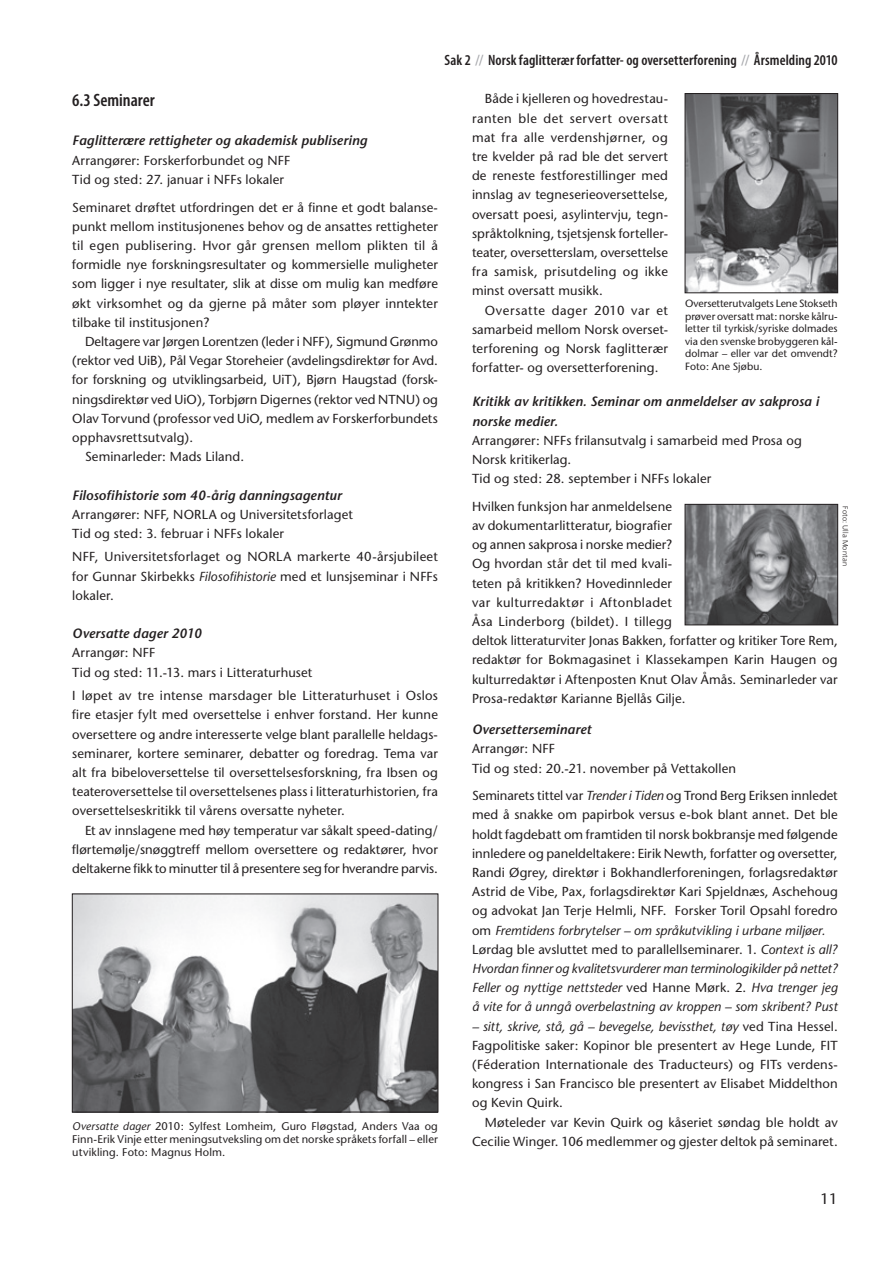
<style>
.page{position:relative;width:893px;height:1263px;background:#fff}
.page>*{position:absolute;margin:0;border:0;box-sizing:border-box;transform-origin:0 0}
.t1{font:600 condensed 18px "Myriad Pro";color:#231f20}
.t2{font:600 condensed 15px "Myriad Pro";letter-spacing:.005em;color:#231f20}
.t3{font:15px "Stone Sans";color:#231f20}
.t4{font:italic 600 13.5px/19.2px "Stone Sans";letter-spacing:.005em;color:#231f20}
.t5{font:13.05px/19.2px "Stone Sans";letter-spacing:.01em;color:#231f20}
.t6{font:11.1px/13.4px "Stone Sans";letter-spacing:.01em;color:#231f20;text-align:justify}
.t7{font:10.5px/12.6px "Stone Sans";letter-spacing:.005em;color:#231f20;text-align:justify}
.t8{font:300 7.5px "Frutiger";letter-spacing:.015em;color:#231f20}
.s1{color:#a8a9ad}
.s2{font-style:italic}
</style>
<div class="page">
<img style="left:687px;top:506px;width:149px;height:117px">
<div style="left:685px;top:504px;width:153px;height:121px;border:1px solid #231f20"></div>
<img style="left:74px;top:896px;width:362px;height:214px">
<div style="left:72px;top:894px;width:366px;height:218px;border:1px solid #231f20"></div>
<img style="left:687px;top:95px;width:149px;height:196px">
<div style="left:685px;top:93px;width:153px;height:200px;border:1px solid #231f20"></div>
<p class="t2" style="left:445px;top:52px;width:394px">Sak 2 <span class="s1">//</span> Norsk faglitterær forfatter- og oversetterforening <span class="s1">//</span> Årsmelding 2010</p>
<h1 class="t1" style="left:72px;top:90px;width:84px">6.3 Seminarer</h1>
<p class="t4" style="left:72px;top:131px;width:296px">Faglitterære rettigheter og akademisk publisering</p>
<p class="t5" style="left:72px;top:151px;width:220px">Arrangører: Forskerforbundet og NFF<br>Tid og sted: 27. januar i NFFs lokaler</p>
<p class="t5" style="left:72px;top:197px;width:367px;text-align:justify">Seminaret drøftet utfordringen det er å finne et godt balanse&shy;punkt mellom institusjonenes behov og de ansattes rettigheter til egen publisering. Hvor går grensen mellom plikten til å formidle nye forskningsresultater og kommersielle muligheter som ligger i nye resultater, slik at disse om mulig kan medføre økt virksomhet og da gjerne på måter som pløyer inntekter tilbake til institusjonen?</p>
<p class="t5" style="left:85px;top:332px;width:354px">Deltagere var Jørgen Lorentzen (leder i NFF), Sigmund Grønmo</p>
<p class="t5" style="left:72px;top:351px;width:367px">(rektor ved UiB), Pål Vegar Storeheier (avdelingsdirektør for Avd.</p>
<p class="t5" style="left:72px;top:370px;width:367px">for forskning og utviklingsarbeid, UiT), Bjørn Haugstad (forsk-</p>
<p class="t5" style="left:72px;top:389px;width:367px">ningsdirektør ved UiO), Torbjørn Digernes (rektor ved NTNU) og</p>
<p class="t5" style="left:72px;top:409px;width:367px">Olav Torvund (professor ved UiO, medlem av Forskerforbundets</p>
<p class="t5" style="left:72px;top:428px;width:123px">opphavsrettsutvalg).</p>
<p class="t5" style="left:85px;top:447px;width:161px">Seminarleder: Mads Liland.</p>
<p class="t4" style="left:72px;top:485px;width:271px">Filosofihistorie som 40-årig danningsagentur</p>
<p class="t5" style="left:72px;top:505px;width:282px">Arrangører: NFF, NORLA og Universitetsforlaget<br>Tid og sted: 3. februar i NFFs lokaler</p>
<p class="t5" style="left:72px;top:547px;width:367px;text-align:justify">NFF, Universitetsforlaget og NORLA markerte 40-årsjubileet for Gunnar Skirbekks <span class="s2">Filosofihistorie</span> med et lunsjseminar i NFFs lokaler.</p>
<p class="t4" style="left:72px;top:624px;width:131px">Oversatte dager 2010</p>
<p class="t5" style="left:72px;top:643px;width:241px">Arrangør: NFF<br>Tid og sted: 11.-13. mars i Litteraturhuset</p>
<p class="t5" style="left:72px;top:686px;width:367px;text-align:justify">I løpet av tre intense marsdager ble Litteraturhuset i Oslos fire etasjer fylt med oversettelse i enhver forstand. Her kunne oversettere og andre interesserte velge blant parallelle heldags&shy;seminarer, kortere seminarer, debatter og foredrag. Tema var alt fra bibeloversettelse til oversettelsesforskning, fra Ibsen og teateroversettelse til oversettelsenes plass i litteraturhistorien, fra oversettelseskritikk til vårens oversatte nyheter.</p>
<p class="t5" style="left:72px;top:820px;width:367px;text-align:justify;text-indent:13px">Et av innslagene med høy temperatur var såkalt speed-dating/ flørtemølje/snøggtreff mellom oversettere og redaktører, hvor deltakerne fikk to minutter til å presentere seg for hverandre parvis.</p>
<p class="t6" style="left:72px;top:1119px;width:367px"><span class="s2">Oversatte dager</span> 2010: Sylfest Lomheim, Guro Fløgstad, Anders Vaa og Finn-Erik Vinje etter meningsutveksling om det norske språkets forfall – eller utvikling. Foto: Magnus Holm.</p>
<p class="t5" style="left:472px;top:89px;width:198px;text-align:justify;text-indent:13px">Både i kjelleren og hovedrestau&shy;ranten ble det servert oversatt mat fra alle verdenshjørner, og tre kvelder på rad ble det servert de reneste festforestillinger med innslag av tegneserieoversettelse, oversatt poesi, asylintervju, tegn&shy;språktolkning, tsjetsjensk forteller&shy;teater, oversetterslam, oversettelse fra samisk, prisutdeling og ikke minst oversatt musikk.</p>
<p class="t5" style="left:472px;top:300px;width:198px;text-align:justify;text-indent:13px">Oversatte dager 2010 var et samarbeid mellom Norsk overset&shy;terforening og Norsk faglitterær forfatter- og oversetterforening.</p>
<p class="t4" style="left:472px;top:392px;width:348px">Kritikk av kritikken. Seminar om anmeldelser av sakprosa i norske medier.</p>
<p class="t5" style="left:472px;top:431px;width:331px">Arrangører: NFFs frilansutvalg i samarbeid med Prosa og<br>Norsk kritikerlag.<br>Tid og sted: 28. september i NFFs lokaler</p>
<p class="t5" style="left:472px;top:497px;width:367px">Hvilken funksjon har anmeldelsene<br>av dokumentarlitteratur, biografier<br>og annen sakprosa i norske medier?<br>Og hvordan står det til med kvali-<br>teten på kritikken? Hovedinnleder<br>var kulturredaktør i Aftonbladet<br>Åsa Linderborg (bildet). I tillegg<br>deltok litteraturviter Jonas Bakken, forfatter og kritiker Tore Rem, redaktør for Bokmagasinet i Klassekampen Karin Haugen og kulturredaktør i Aftenposten Knut Olav Åmås. Seminarleder var Prosa-redaktør Karianne Bjellås Gilje.</p>
<p class="t4" style="left:472px;top:720px;width:121px">Oversetterseminaret</p>
<p class="t5" style="left:472px;top:739px;width:266px">Arrangør: NFF<br>Tid og sted: 20.-21. november på Vettakollen</p>
<p class="t5" style="left:472px;top:786px;width:367px">Seminarets tittel var <span class="s2">Trender i Tiden</span> og Trond Berg Eriksen innledet med å snakke om papirbok versus e-bok blant annet. Det ble holdt fagdebatt om framtiden til norsk bokbransje med følgende innledere og paneldeltakere: Eirik Newth, forfatter og oversetter, Randi Øgrey, direktør i Bokhandlerforeningen, forlagsredaktør Astrid de Vibe, Pax, forlagsdirektør Kari Spjeldnæs, Aschehoug og advokat Jan Terje Helmli, NFF. Forsker Toril Opsahl foredro om <span class="s2">Fremtidens forbrytelser – om språkutvikling i urbane miljøer.<br></span>Lørdag ble avsluttet med to parallellseminarer. 1. <span class="s2">Context is all?<br>Hvordan finner og kvalitetsvurderer man terminologikilder på nettet?<br>Feller og nyttige nettsteder</span> ved Hanne Mørk. 2. <span class="s2">Hva trenger jeg å vite for å unngå overbelastning av kroppen – som skribent? Pust</span></p>
<p class="t5" style="left:472px;top:1016px;width:367px;text-align:justify"><span class="s2">– sitt, skrive, stå, gå – bevegelse, bevissthet, tøy</span> ved Tina Hessel.<br>Fagpolitiske saker: Kopinor ble presentert av Hege Lunde, FIT (Féderation Internationale des Traducteurs) og FITs verdens&shy;kongress i San Francisco ble presentert av Elisabet Middelthon og Kevin Quirk.</p>
<p class="t5" style="left:472px;top:1112px;width:367px;text-align:right">Møteleder var Kevin Quirk og kåseriet søndag ble holdt av<br>Cecilie Winger. 106 medlemmer og gjester deltok på seminaret.</p>
<p class="t7" style="left:685px;top:297px;width:154px">Oversetterutvalgets Lene Stokseth prøver oversatt mat: norske kålru&shy;letter til tyrkisk/syriske dolmades via den svenske brobyggeren kål&shy;dolmar – eller var det omvendt?<br>Foto: Ane Sjøbu.</p>
<p class="t8" style="left:849px;top:506px;width:61px;rotate:90deg">Foto: Ulla Montan</p>
<p class="t3" style="left:820px;top:1190px;width:19px">11</p>
</div>
